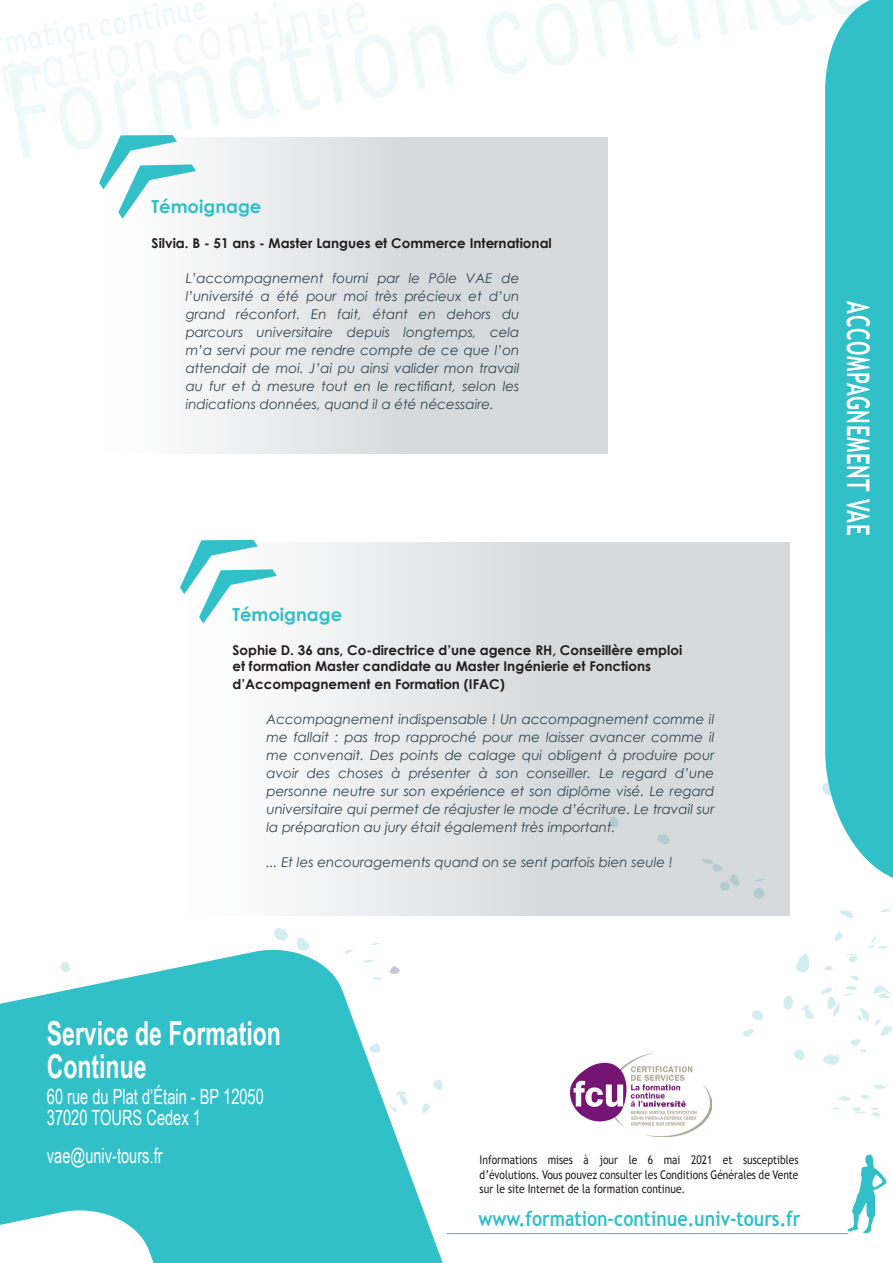
<style>
.page{position:relative;width:893px;height:1263px;background:#fff}
.page>*{position:absolute;margin:0;border:0;box-sizing:border-box;transform-origin:0 0}
.t1{font:700 33px/33px "Arial Narrow";color:#fff;scale:.85 1}
.t2{font:700 31.2px "Trebuchet MS";letter-spacing:.03em;color:#fff;scale:.65 1}
.t3{font:21px "Arial Narrow";color:#fff;scale:.85 1}
.t4{font:700 21px "Trebuchet MS";color:#31bfc8;scale:.85 1}
.Titre_paragraphe_jau{font:700 18px "Century Gothic";color:#31bfc8}
.paragraphe_classique{font:italic 13.5px/18px "Century Gothic";color:#334550;text-align:justify}
.paragraphe_classique-2{font:700 13.5px/16.2px "Century Gothic";color:#231f20}
.t5{font:12px/14.4px "Trebuchet MS";color:#231f20;text-align:justify;scale:.85 1}
</style>
<div class="page">
<svg style="left:274px;top:928px;width:34px;height:16px"></svg>
<svg style="left:822px;top:783px;width:3px;height:10px"></svg>
<svg style="left:743px;top:1010px;width:20px;height:27px"></svg>
<svg style="left:831px;top:1084px;width:55px;height:33px"></svg>
<svg style="left:783px;top:906px;width:110px;height:159px"></svg>
<svg style="left:0;top:944px;width:465px;height:319px;fill:#31bfc8"></svg>
<svg style="left:825px;top:0;width:68px;height:997px;fill:#31bfc8"></svg>
<hr style="left:446px;top:1233px;width:402px;height:1px;background:#31bfc8">
<svg style="left:847px;top:1155px;width:39px;height:78px"></svg>
<div style="left:98px;top:138px;width:509px;height:316px;background:linear-gradient(to right,#fcfbfc,#cdd1d3)"></div>
<svg style="left:99px;top:135px;width:97px;height:84px"></svg>
<div style="left:179px;top:543px;width:610px;height:372px;background:linear-gradient(to right,#fcfcfc,#cdd1d3)"></div>
<svg style="left:180px;top:540px;width:97px;height:83px"></svg>
<img style="left:571px;top:1053px;width:140px;height:83px">
<p class="Titre_paragraphe_jau" style="left:152px;top:195px;width:111px">Témoignage</p>
<p class="paragraphe_classique-2" style="left:152px;top:235px;width:402px">Silvia. B - 51 ans - Master Langues et Commerce International</p>
<p class="paragraphe_classique" style="left:186px;top:269px;width:335px">L’accompagnement fourni par le Pôle VAE de l’université a été pour moi très précieux et d’un grand réconfort. En fait, étant en dehors du parcours universitaire depuis longtemps, cela m’a servi pour me rendre compte de ce que l’on attendait de moi. J’ai pu ainsi valider mon travail au fur et à mesure tout en le rectifiant, selon les indications données, quand il a été nécessaire.</p>
<p class="Titre_paragraphe_jau" style="left:232px;top:603px;width:111px">Témoignage</p>
<p class="paragraphe_classique-2" style="left:232px;top:641px;width:451px">Sophie D. 36 ans, Co-directrice d’une agence RH, Conseillère emploi et formation Master candidate au Master Ingénierie et Fonctions</p>
<p class="paragraphe_classique-2" style="left:232px;top:675px;width:274px">d’Accompagnement en Formation (IFAC)</p>
<p class="paragraphe_classique" style="left:266px;top:710px;width:449px">Accompagnement indispensable ! Un accompagnement comme il me fallait : pas trop rapproché pour me laisser avancer comme il me convenait. Des points de calage qui obligent à produire pour avoir des choses à présenter à son conseiller. Le regard d’une personne neutre sur son expérience et son diplôme visé. Le regard universitaire qui permet de réajuster le mode d’écriture. Le travail sur la préparation au jury était également très important.</p>
<p class="paragraphe_classique" style="left:266px;top:853px;width:408px">... Et les encouragements quand on se sent parfois bien seule !</p>
<p class="t2" style="left:878px;top:301px;width:362px;rotate:90deg">ACCOMPAGNEMENT VAE</p>
<p class="t1" style="left:47px;top:1015px;width:277px">Service de Formation<br>Continue</p>
<p class="t3" style="left:47px;top:1081px;width:257px">60 rue du Plat d’Étain - BP 12050</p>
<p class="t3" style="left:47px;top:1102px;width:183px">37020 TOURS Cedex 1</p>
<p class="t3" style="left:47px;top:1140px;width:138px">vae@univ-tours.fr</p>
<p class="t5" style="left:480px;top:1153px;width:377px">Informations mises à jour le 6 mai 2021 et susceptibles d’évolutions. Vous pouvez consulter les Conditions Générales de Vente sur le site Internet de la formation continue.</p>
<p class="t4" style="left:479px;top:1205px;width:380px">www.formation-continue.univ-tours.fr</p>
</div>
